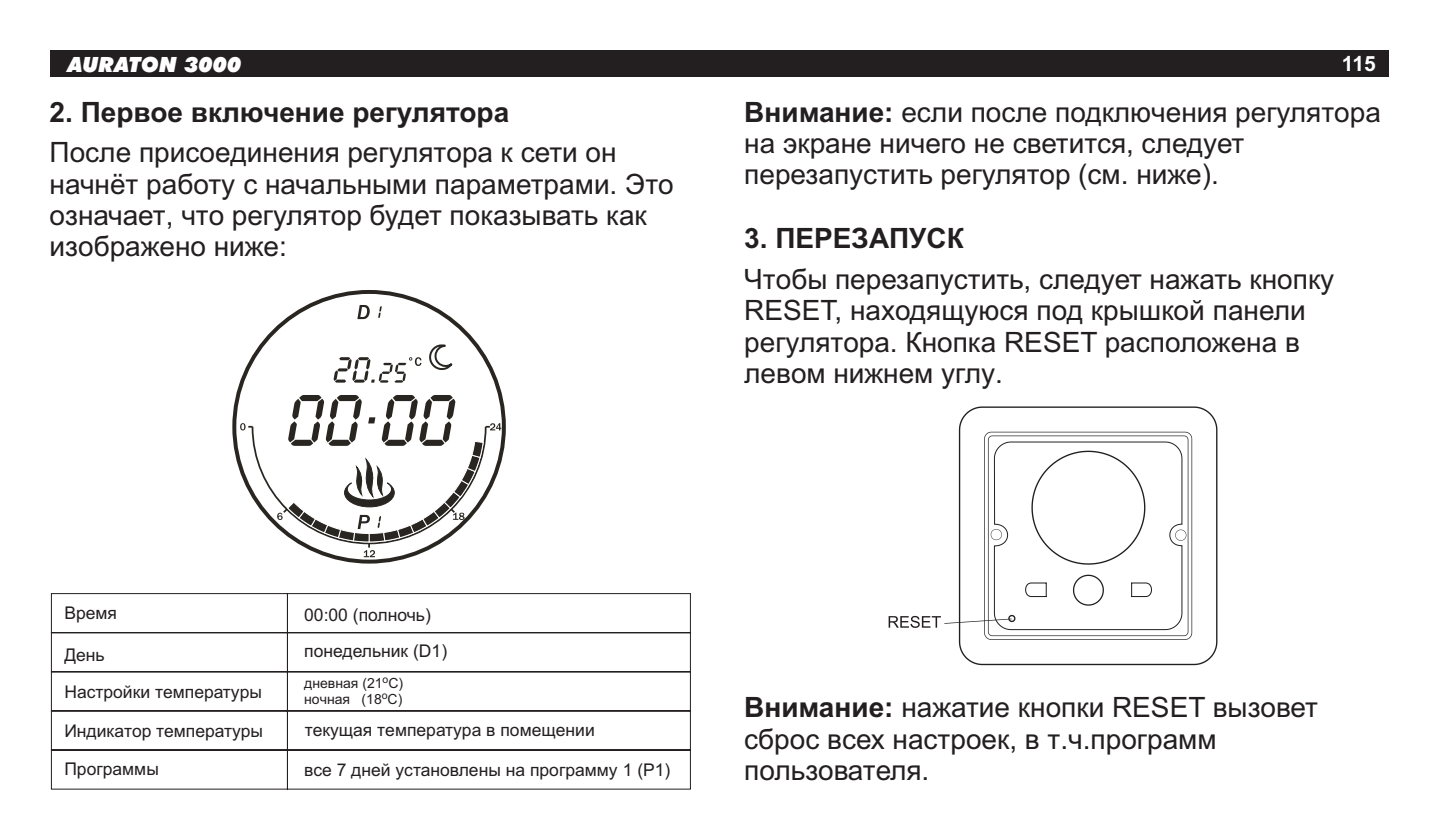
<style>
.page{position:relative;width:1439px;height:834px;background:#fff}
.page>*{position:absolute;margin:0;border:0;box-sizing:border-box;transform-origin:0 0}
.t1{font:28px/31.2px "Arial";color:#231f20}
.t2{font:700 28px "Arial";color:#231f20}
.t3{font:italic 900 21px "Futura BT";color:#fff}
.t4{font:700 21px "Arial";color:#fff}
.t5{font:17.5px/37.4px "Arial";color:#231f20}
.t6{font:14px "Arial";color:#231f20}
.t7{font:10.5px "Arial";color:#231f20}
.s1{font-weight:700}
</style>
<div class="page">
<svg style="left:357px;top:305px;width:13px;height:14px"></svg>
<svg style="left:378px;top:306px;width:4px;height:12px"></svg>
<svg style="left:334px;top:344px;width:119px;height:38px"></svg>
<svg style="left:240px;top:395px;width:261px;height:162px"></svg>
<svg style="left:959px;top:406px;width:258px;height:259px"></svg>
<svg style="left:888px;top:431px;width:304px;height:208px"></svg>
<svg style="left:51px;top:593px;width:640px;height:196px"></svg>
<div style="left:50px;top:50px;width:1338px;height:26px;background:#231f20"></div>
<p class="t3" style="left:68px;top:55px;width:175px">AURATON 3000</p>
<p class="t4" style="left:1342px;top:56px;width:35px">115</p>
<p class="t2" style="left:50px;top:101px;width:461px">2. Первое включение регулятора</p>
<p class="t1" style="left:50px;top:139px;width:625px">После присоединения регулятора к сети он начнёт работу с начальными параметрами. Это означает, что регулятор будет показывать как изображено ниже:</p>
<p class="t1" style="left:744px;top:99px;width:638px"><span class="s1">Внимание:</span> если после подключения регулятора на экране ничего не светится, следует перезапустить регулятор (см. ниже).</p>
<p class="t2" style="left:744px;top:228px;width:221px">3. ПЕРЕЗАПУСК</p>
<p class="t1" style="left:744px;top:266px;width:591px">Чтобы перезапустить, следует нажать кнопку RESET, находящуюся под крышкой панели регулятора. Кнопка RESET расположена в левом нижнем углу.</p>
<p class="t5" style="left:64px;top:595px;width:54px">Время</p>
<p class="t5" style="left:64px;top:637px;width:199px">День<br>Настройки температуры</p>
<p class="t5" style="left:64px;top:713px;width:200px">Индикатор температуры<br>Программы</p>
<p class="t5" style="left:304px;top:597px;width:144px;line-height:36.4px">00:00 (полночь) понедельник (D1)</p>
<p class="t7" style="left:383px;top:675px;width:7px">o</p>
<p class="t6" style="left:304px;top:677px;width:100px">дневная (21 C)</p>
<p class="t7" style="left:382px;top:691px;width:7px">o</p>
<p class="t6" style="left:304px;top:693px;width:100px">ночная (18 C)</p>
<p class="t5" style="left:305px;top:712px;width:292px">текущая температура в помещении</p>
<p class="t5" style="left:304px;top:752px;width:368px">все 7 дней установлены на программу 1 (Р1)</p>
<p class="t1" style="left:744px;top:694px;width:575px"><span class="s1">Внимание:</span> нажатие кнопки RESET вызовет сброс всех настроек, в т.ч.программ пользователя.</p>
</div>
